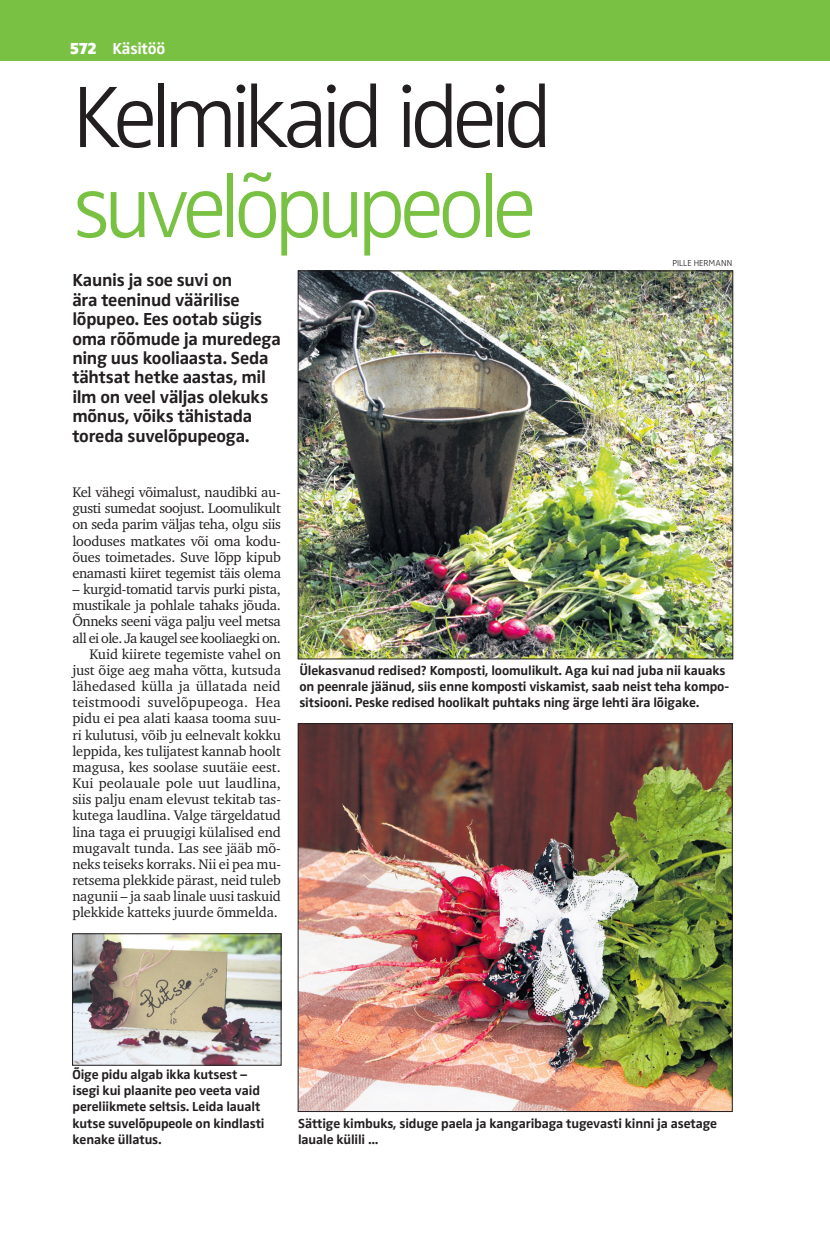
<style>
.page{position:relative;width:830px;height:1234px;background:#fff}
.page>*{position:absolute;margin:0;border:0;box-sizing:border-box;transform-origin:0 0}
.t1{font:300 90px "Zwo Pro";letter-spacing:-.075em;color:#231f20}
.t2{font:300 90px "Zwo Pro";letter-spacing:-.07em;color:#79c142}
.t3{font:700 18px/19.5px "Zwo Pro";letter-spacing:-.015em;color:#231f20}
.t4{font:700 16.5px "Zwo Pro";letter-spacing:-.02em;color:#fff}
.t5{font:14.25px/16.2px "Charter ITC";letter-spacing:-.01em;color:#231f20;text-align:justify}
.t6{font:700 13.5px/16.2px "Zwo Pro";letter-spacing:-.01em;color:#231f20}
.t7{font:300 9px "Zwo Pro";color:#231f20}
.s1{font-weight:900}
</style>
<div class="page">
<hr style="left:829px;top:0;width:1px;height:60px;background:#79c142">
<div style="left:0;top:0;width:829px;height:60px;background:#79c142"></div>
<img style="left:74px;top:935px;width:205px;height:128px">
<div style="left:72px;top:933px;width:209px;height:132px;border:1px solid #231f20"></div>
<img style="left:300px;top:273px;width:430px;height:384px">
<img style="left:300px;top:725px;width:430px;height:384px">
<p class="t4" style="left:70px;top:39px;width:97px"><span class="s1">572</span> Käsitöö</p>
<h1 class="t1" style="left:72px;top:65px;width:481px">Kelmikaid ideid</h1>
<h1 class="t2" style="left:72px;top:155px;width:465px">suvelõpupeole</h1>
<p class="t3" style="left:72px;top:271px;width:210px">Kaunis ja soe suvi on<br>ära teeninud väärilise lõpupeo. Ees ootab sügis oma rõõmude ja muredega ning uus kooliaasta. Seda tähtsat hetke aastas, mil ilm on veel väljas olekuks mõnus, võiks tähistada toreda suvelõpupeoga.</p>
<p class="t7" style="left:672px;top:258px;width:61px">PILLE HERMANN</p>
<p class="t5" style="left:72px;top:484px;width:210px">Kel vähegi võimalust, naudibki au&shy;gusti sumedat soojust. Loomulikult on seda parim väljas teha, olgu siis looduses matkates või oma kodu&shy;õues toimetades. Suve lõpp kipub enamasti kiiret tegemist täis olema</p>
<p class="t5" style="left:72px;top:581px;width:210px;text-align:right">– kurgid-tomatid tarvis purki pista, mustikale ja pohlale tahaks jõuda.<br>Õnneks seeni väga palju veel metsa all ei ole. Ja kaugel see kooliaegki on.<br>Kuid kiirete tegemiste vahel on just õige aeg maha võtta, kutsuda lähedased külla ja üllatada neid teistmoodi suvelõpupeoga. Hea pidu ei pea alati kaasa tooma suu&shy;ri kulutusi, võib ju eelnevalt kokku leppida, kes tulijatest kannab hoolt magusa, kes soolase suutäie eest.<br>Kui peolauale pole uut laudlina, siis palju enam elevust tekitab tas&shy;kutega laudlina. Valge tärgeldatud lina taga ei pruugigi külalised end mugavalt tunda. Las see jääb mõ&shy;neks teiseks korraks. Nii ei pea mu&shy;retsema plekkide pärast, neid tuleb nagunii – ja saab linale uusi taskuid plekkide katteks juurde õmmelda.</p>
<p class="t6" style="left:299px;top:662px;width:431px">Ülekasvanud redised? Komposti, loomulikult. Aga kui nad juba nii kauaks on peenrale jäänud, siis enne komposti viskamist, saab neist teha kompo&shy;sitsiooni. Peske redised hoolikalt puhtaks ning ärge lehti ära lõigake.</p>
<p class="t6" style="left:72px;top:1066px;width:193px">Õige pidu algab ikka kutsest – isegi kui plaanite peo veeta vaid pereliikmete seltsis. Leida laualt kutse suvelõpupeole on kindlasti kenake üllatus.</p>
<p class="t6" style="left:298px;top:1114px;width:420px">Sättige kimbuks, siduge paela ja kangaribaga tugevasti kinni ja asetage lauale külili ...</p>
</div>
